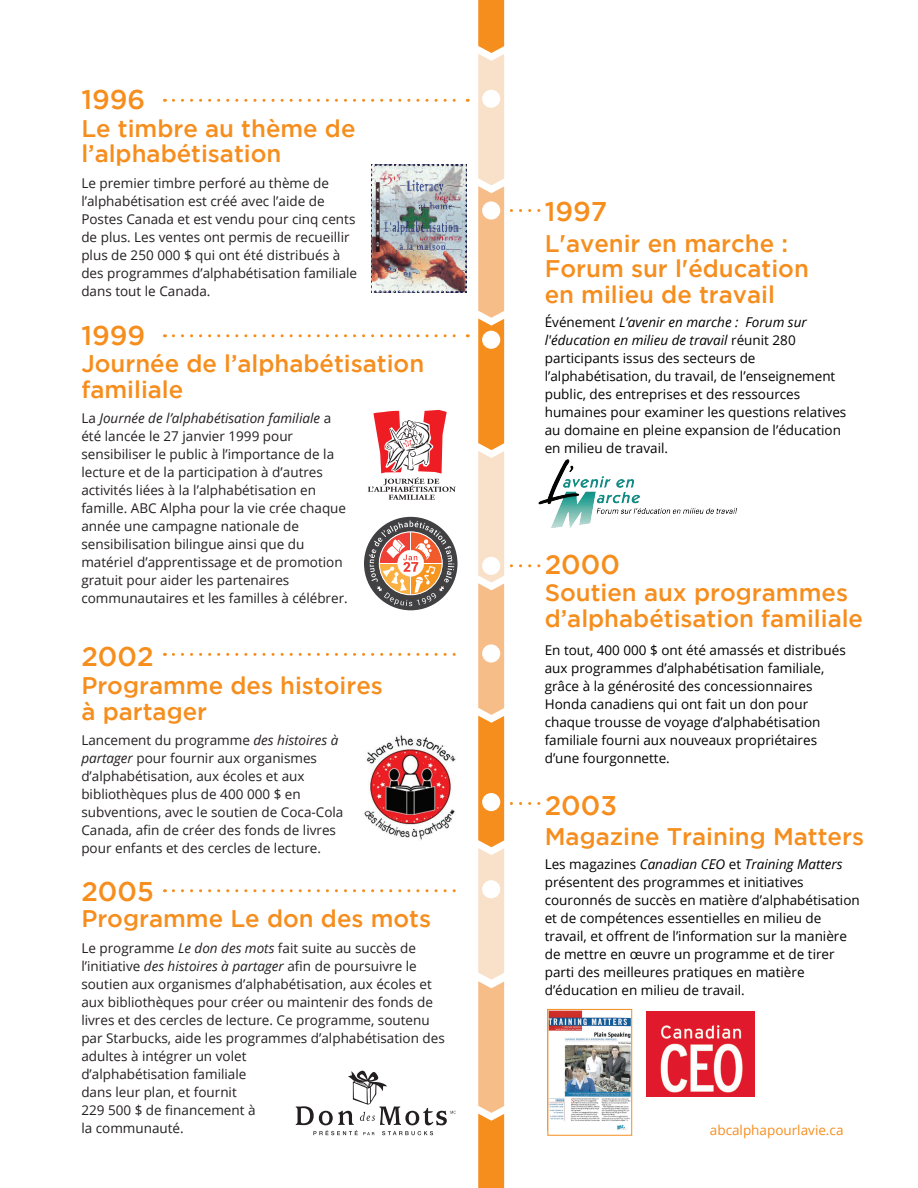
<style>
.page{position:relative;width:918px;height:1188px;background:#fff}
.page>*{position:absolute;margin:0;border:0;box-sizing:border-box;transform-origin:0 0}
.t1{font:500 27px "Gotham";color:#f68e1e}
.t2{font:500 24px/25.5px "Gotham";color:#f68e1e}
.t3{font:13.5px/18px "Open Sans";color:#231f20}
.t4{font:13.5px/18px "Open Sans";color:#000}
.t5{font:13.5px "Open Sans";color:#f68e1e}
.s1{font-style:italic}
</style>
<div class="page">
<img style="left:364px;top:735px;width:92px;height:105px">
<svg style="left:478px;top:0;width:26px;height:1188px;background:#f7bd83"></svg>
<div style="left:482px;top:90px;width:18px;height:18px;background:#fff;border-radius:50%"></div>
<div style="left:482px;top:201px;width:18px;height:19px;background:#fff;border-radius:50%"></div>
<div style="left:482px;top:331px;width:18px;height:18px;background:#fff;border-radius:50%"></div>
<div style="left:482px;top:644px;width:18px;height:19px;background:#fff;border-radius:50%"></div>
<div style="left:482px;top:793px;width:18px;height:18px;background:#fff;border-radius:50%"></div>
<div style="left:482px;top:880px;width:18px;height:18px;background:#fff;border-radius:50%"></div>
<div style="left:482px;top:557px;width:18px;height:18px;background:#fff;border-radius:50%"></div>
<svg style="left:511px;top:209px;width:30px;height:3px"></svg>
<svg style="left:511px;top:564px;width:30px;height:3px"></svg>
<svg style="left:511px;top:802px;width:30px;height:3px"></svg>
<svg style="left:173px;top:99px;width:295px;height:3px"></svg>
<svg style="left:173px;top:334px;width:295px;height:3px"></svg>
<svg style="left:173px;top:653px;width:283px;height:3px"></svg>
<svg style="left:173px;top:889px;width:283px;height:3px"></svg>
<img style="left:372px;top:165px;width:94px;height:127px">
<img style="left:647px;top:1011px;width:107px;height:85px">
<img style="left:549px;top:1011px;width:81px;height:119px">
<img style="left:538px;top:459px;width:199px;height:69px">
<svg style="left:296px;top:1071px;width:160px;height:64px"></svg>
<div style="left:364px;top:517px;width:94px;height:93px;background:#414042;border-radius:50%"></div>
<svg style="left:369px;top:521px;width:85px;height:85px"></svg>
<svg style="left:368px;top:410px;width:88px;height:90px"></svg>
<div style="left:547px;top:1009px;width:85px;height:127px;border:1px solid #f68e1e"></div>
<h1 class="t1" style="left:81px;top:85px;width:65px">1996</h1>
<h2 class="t2" style="left:81px;top:115px;width:276px">Le timbre au thème de l’alphabétisation</h2>
<p class="t3" style="left:81px;top:174px;width:277px">Le premier timbre perforé au thème de l’alphabétisation est créé avec l’aide de Postes Canada et est vendu pour cinq cents de plus. Les ventes ont permis de recueillir plus de 250 000 $ qui ont été distribués à des programmes d’alphabétisation familiale dans tout le Canada.</p>
<h1 class="t1" style="left:81px;top:320px;width:65px">1999</h1>
<h2 class="t2" style="left:81px;top:351px;width:344px">Journée de l’alphabétisation familiale</h2>
<p class="t3" style="left:81px;top:409px;width:268px">La <span class="s1">Journée de l’alphabétisation familiale</span> a été lancée le 27 janvier 1999 pour sensibiliser le public à l’importance de la lecture et de la participation à d’autres activités liées à la l’alphabétisation en famille. ABC Alpha pour la vie crée chaque année une campagne nationale de sensibilisation bilingue ainsi que du matériel d’apprentissage et de promotion gratuit pour aider les partenaires communautaires et les familles à célébrer.</p>
<h1 class="t1" style="left:81px;top:641px;width:74px">2002</h1>
<h2 class="t2" style="left:81px;top:672px;width:303px">Programme des histoires à partager</h2>
<p class="t3" style="left:81px;top:731px;width:264px">Lancement du programme <span class="s1">des histoires à partager</span> pour fournir aux organismes d’alphabétisation, aux écoles et aux bibliothèques plus de 400 000 $ en subventions, avec le soutien de Coca-Cola Canada, afin de créer des fonds de livres pour enfants et des cercles de lecture.</p>
<h1 class="t1" style="left:81px;top:876px;width:74px">2005</h1>
<h2 class="t2" style="left:81px;top:905px;width:351px">Programme Le don des mots</h2>
<p class="t3" style="left:81px;top:939px;width:365px">Le programme <span class="s1">Le don des mots</span> fait suite au succès de l’initiative <span class="s1">des histoires à partager</span> afin de poursuivre le soutien aux organismes d’alphabétisation, aux écoles et aux bibliothèques pour créer ou maintenir des fonds de livres et des cercles de lecture. Ce programme, soutenu par Starbucks, aide les programmes d’alphabétisation des adultes à intégrer un volet<br>d’alphabétisation familiale<br>dans leur plan, et fournit<br>229 500 $ de financement à<br>la communauté.</p>
<h1 class="t1" style="left:545px;top:196px;width:64px">1997</h1>
<h2 class="t2" style="left:545px;top:230px;width:266px">L'avenir en marche :<br>Forum sur l'éducation en milieu de travail</h2>
<p class="t4" style="left:545px;top:312px;width:303px">Événement <span class="s1">L’avenir en marche : Forum sur l'éducation en milieu de travail</span> réunit 280 participants issus des secteurs de l’alphabétisation, du travail, de l’enseignement public, des entreprises et des ressources humaines pour examiner les questions relatives au domaine en pleine expansion de l’éducation en milieu de travail.</p>
<h1 class="t1" style="left:545px;top:549px;width:77px">2000</h1>
<h2 class="t2" style="left:545px;top:579px;width:320px">Soutien aux programmes d’alphabétisation familiale</h2>
<p class="t4" style="left:545px;top:641px;width:303px">En tout, 400 000 $ ont été amassés et distribués aux programmes d’alphabétisation familiale, grâce à la générosité des concessionnaires Honda canadiens qui ont fait un don pour chaque trousse de voyage d’alphabétisation familiale fourni aux nouveaux propriétaires d’une fourgonnette.</p>
<h1 class="t1" style="left:545px;top:790px;width:74px">2003</h1>
<h2 class="t2" style="left:545px;top:823px;width:321px">Magazine Training Matters</h2>
<p class="t4" style="left:545px;top:855px;width:317px">Les magazines <span class="s1">Canadian CEO</span> et <span class="s1">Training Matters </span>présentent des programmes et initiatives couronnés de succès en matière d’alphabétisation et de compétences essentielles en milieu de travail, et offrent de l’information sur la manière de mettre en œuvre un programme et de tirer parti des meilleures pratiques en matière d’éducation en milieu de travail.</p>
<p class="t5" style="left:710px;top:1120px;width:135px">abcalphapourlavie.ca</p>
</div>
